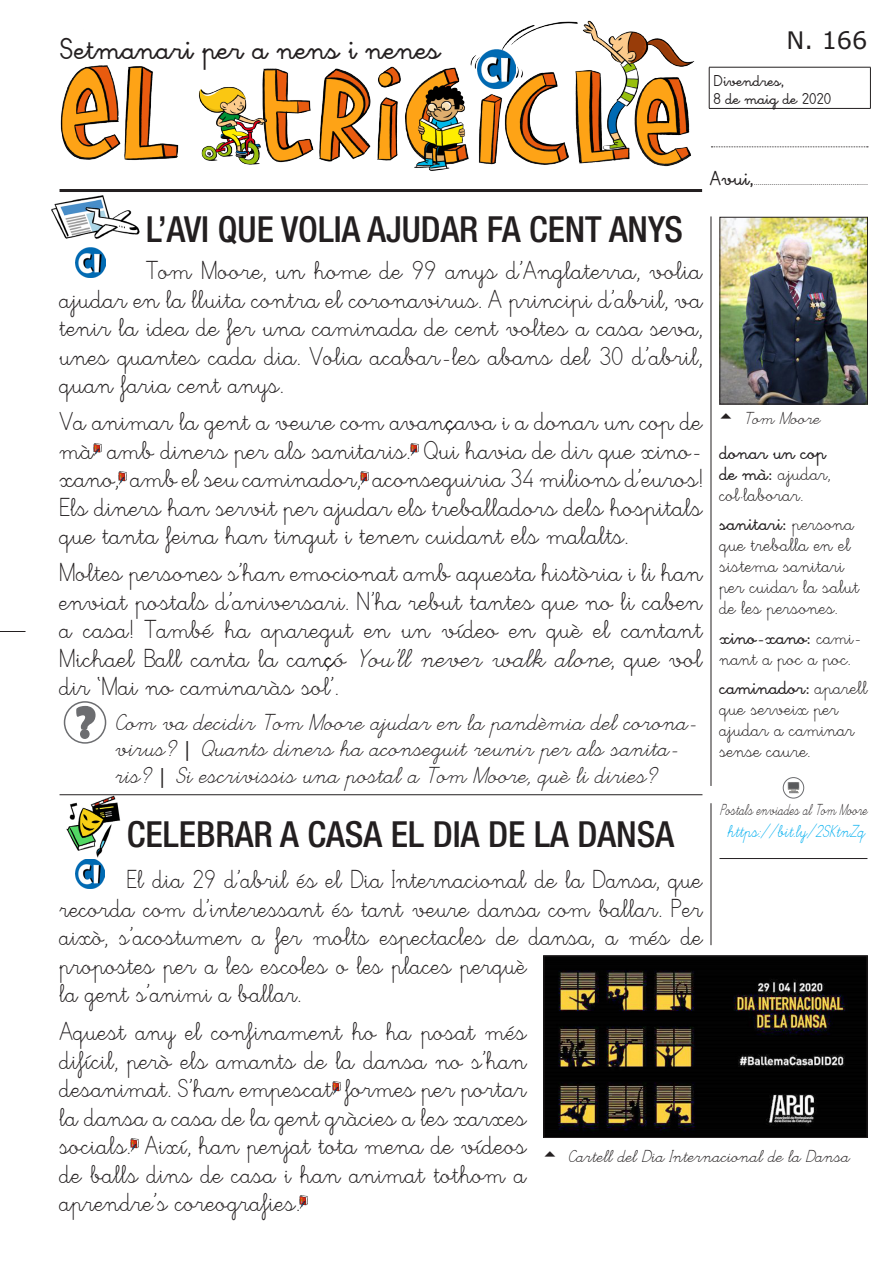
<style>
.page{position:relative;width:893px;height:1263px;background:#fff}
.page>*{position:absolute;margin:0;border:0;box-sizing:border-box;transform-origin:0 0}
.t1{font:500 condensed 36px "Helvetica Neue LT Std";color:#231f20}
.t2{font:31.5px "Escolar 2 Negra";color:#231f20}
.t3{font:27px/28.5px "Escolar 1";color:#231f20;text-align:justify}
.t4{font:27px/28.5px "Escolar 1";color:#231f20;scale:.96 1}
.t5{font:italic 24px/26.2px "Escolar 1";color:#231f20}
.t6{font:24px "Verdana";color:#231f20}
.t7{font:21px "Escolar 2 Negra";color:#231f20}
.cos_basic{font:19.65px/21px "Escolar 1";color:#231f20}
.cos_basic-2{font:italic 18px "Escolar 1";color:#231f20}
.t8{font:italic 18px "Escolar 1";color:#00aeef;scale:.9 1}
.t9{font:italic 16.5px "Escolar 1";color:#231f20;scale:.75 1}
.t10{font:16.35px "Escolar 2 Negra";color:#231f20}
.t11{font:9px "Escolar 2 Negra";color:#231f20}
.s1{font-style:italic}
.s2{font-family:"Verdana";font-size:16.5px}
.s3{font-family:"Escolar 2 Negra"}
</style>
<div class="page">
<img style="left:75px;top:859px;width:30px;height:29px">
<img style="left:59px;top:794px;width:68px;height:64px">
<img style="left:51px;top:190px;width:54px;height:28px">
<svg style="left:711px;top:146px;width:157px;height:1px"></svg>
<svg style="left:0;top:631px;width:26px;height:1px"></svg>
<img style="left:60px;top:20px;width:635px;height:151px">
<svg style="left:55px;top:200px;width:364px;height:540px"></svg>
<div style="left:64px;top:701px;width:42px;height:43px;border:2px solid #6c6d70;border-radius:50%"></div>
<hr style="left:711px;top:216px;width:1px;height:570px;background:#231f20">
<hr style="left:709px;top:67px;width:162px;height:1px;background:#231f20">
<hr style="left:709px;top:67px;width:1px;height:41px;background:#231f20">
<hr style="left:870px;top:67px;width:1px;height:41px;background:#231f20">
<hr style="left:709px;top:108px;width:162px;height:1px;background:#231f20">
<hr style="left:719px;top:858px;width:148px;height:1px;background:#231f20">
<hr style="left:60px;top:794px;width:642px;height:1px;background:#231f20">
<hr style="left:60px;top:189px;width:642px;height:3px;background:#231f20">
<img style="left:721px;top:219px;width:145px;height:183px">
<div style="left:719px;top:217px;width:149px;height:187px;border:1px solid #231f20"></div>
<div style="left:783px;top:777px;width:21px;height:21px;border:1px solid #6c6d70;border-radius:50%"></div>
<svg style="left:787px;top:782px;width:13px;height:12px"></svg>
<svg style="left:332px;top:1081px;width:8px;height:13px"></svg>
<svg style="left:130px;top:1138px;width:8px;height:13px"></svg>
<svg style="left:300px;top:1195px;width:8px;height:13px"></svg>
<img style="left:546px;top:957px;width:319px;height:179px">
<div style="left:544px;top:955px;width:323px;height:183px;border:1px solid #231f20"></div>
<img style="left:477px;top:50px;width:38px;height:38px">
<hr style="left:711px;top:803px;width:1px;height:142px;background:#231f20">
<p class="t2" style="left:60px;top:31px;width:382px">Setmanari per a nens i nenes</p>
<p class="t6" style="left:787px;top:24px;width:82px">N. 166</p>
<p class="t10" style="left:713px;top:72px;width:72px">Divendres,</p>
<p class="t10" style="left:713px;top:90px;width:119px">8 de maig de 2020</p>
<p class="t7" style="left:710px;top:166px;width:45px">Avui,</p>
<p class="t11" style="left:754px;top:177px;width:116px">..........................................................</p>
<p class="t1" style="left:146px;top:208px;width:538px">L’AVI QUE VOLIA AJUDAR FA CENT ANYS</p>
<p class="t3" style="left:60px;top:258px;width:644px;text-indent:87px">Tom Moore, un home de 99 anys d’Anglaterra, volia ajudar en la lluita contra el coronavirus. A principi d’abril, va tenir la idea de fer una caminada de cent voltes a casa seva, unes quantes cada dia. Volia acabar-les abans del 30 d’abril, quan faria cent anys.</p>
<p class="t3" style="left:60px;top:409px;width:644px">Va animar la gent a veure com avançava i a donar un cop de mà amb diners per als sanitaris. Qui havia de dir que xino&shy;xano, amb el seu caminador, aconseguiria 34 milions d’euros!<br>Els diners han servit per ajudar els treballadors dels hospitals que tanta feina han tingut i tenen cuidant els malalts.</p>
<p class="t3" style="left:60px;top:560px;width:644px">Moltes persones s’han emocionat amb aquesta història i li han enviat postals d’aniversari. N’ha rebut tantes que no li caben a casa! També ha aparegut en un vídeo en què el cantant Michael Ball canta la cançó <span class="s1">You’llneverwalkalone</span>, que vol dir ‘Mai no caminaràs sol’.</p>
<p class="t5" style="left:114px;top:711px;width:592px">Com vadecidirTom Mooreajudarenlapandèmiadelcorona&shy;virus?<span class="s2">│</span> Quantsdinershaaconseguitreunirperalssanita&shy;ris?<span class="s2">│</span> SiescrivissisunapostalaTom Moore,quèlidiries?</p>
<p class="cos_basic-2" style="left:743px;top:409px;width:83px">Tom Moore</p>
<p class="cos_basic" style="left:719px;top:443px;width:112px"><span class="s3">donar un cop de mà:</span> ajudar, col·laborar.</p>
<p class="cos_basic" style="left:719px;top:515px;width:141px"><span class="s3">sanitari:</span> persona que treballa en el sistema sanitari per cuidar la salut de les persones.</p>
<p class="cos_basic" style="left:719px;top:628px;width:144px"><span class="s3">xino-xano:</span> cami&shy;nant a poc a poc.</p>
<p class="cos_basic" style="left:719px;top:679px;width:149px"><span class="s3">caminador:</span> aparell que serveix per ajudar a caminar sense caure.</p>
<p class="t9" style="left:720px;top:801px;width:205px">PostalsenviadesalTom Moore</p>
<p class="t8" style="left:727px;top:821px;width:155px">https://bit.ly /2SKtnZq</p>
<p class="t1" style="left:127px;top:812px;width:549px">CELEBRAR A CASA EL DIA DE LA DANSA</p>
<p class="t4" style="left:60px;top:867px;width:671px;text-indent:67px">El dia 29 d’abril és el Dia Internacional de la Dansa, que recorda com d’interessant és tant veure dansa com ballar. Per això, s’acostumen a fer molts espectacles de dansa, a més de propostes per a les escoles o les places perquè<br>la gent s’animi a ballar.</p>
<p class="t3" style="left:60px;top:1019px;width:468px">Aquest any el confinament ho ha posat més difícil, però els amants de la dansa no s’han desanimat. S’han empescat formes per portar la dansa a casa de la gent gràcies a les xarxes socials. Així, han penjat tota mena de vídeos de balls dins de casa i han animat tothom a aprendre’s coreografies.</p>
<p class="cos_basic-2" style="left:567px;top:1146px;width:289px">CartelldelDiaInternacionaldelaDansa</p>
</div>
